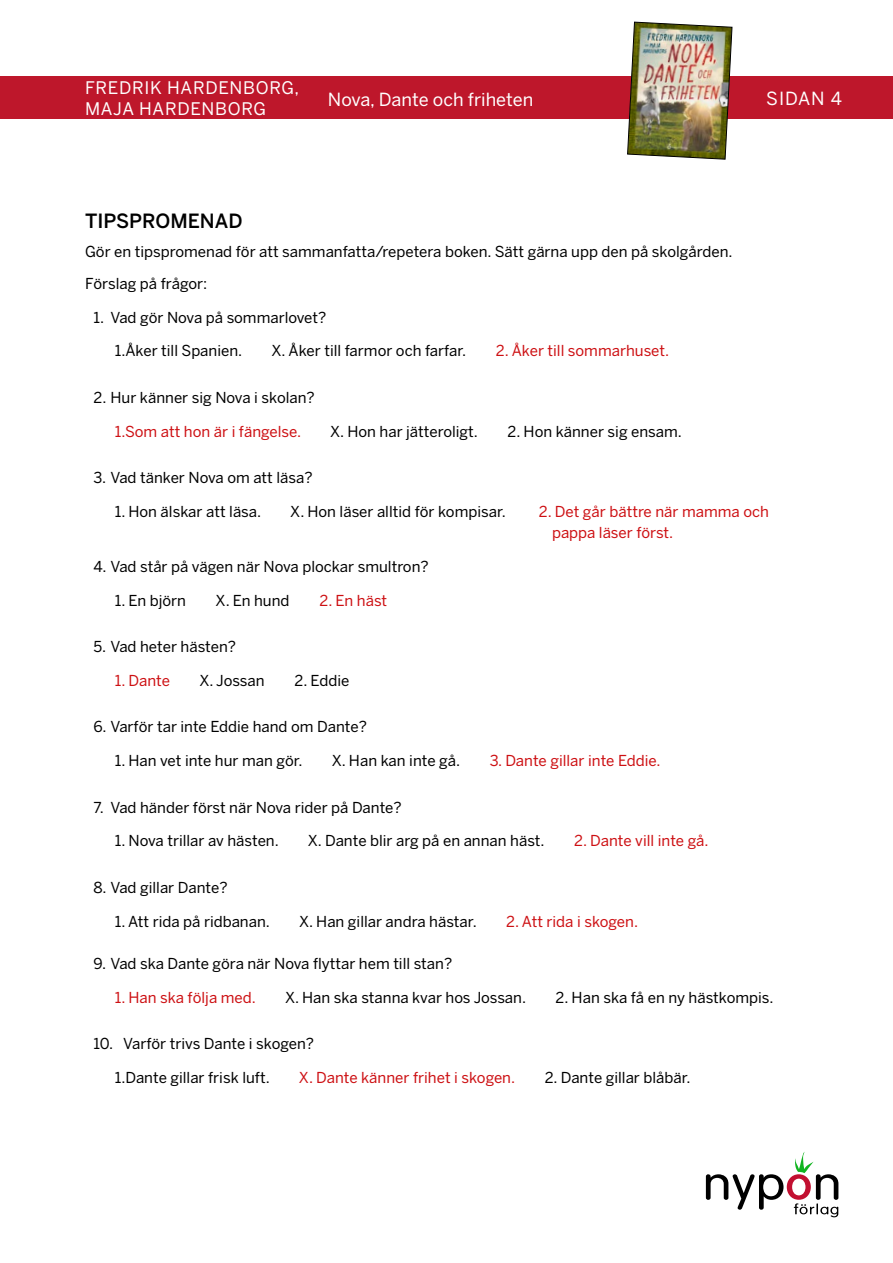
<style>
.page{position:relative;width:893px;height:1263px;background:#fff}
.page>*{position:absolute;margin:0;border:0;box-sizing:border-box;transform-origin:0 0}
.t1{font:500 19.5px "Benton Sans";color:#000}
.t2{font:18px "Benton Sans";color:#fff}
.t3{font:17.25px/21.6px "Benton Sans";letter-spacing:.04em;color:#fff}
.t4{font:15px/31.5px "Benton Sans";color:#000}
.t5{font:15px/21px "Benton Sans";color:#cd1013}
</style>
<div class="page">
<div style="left:0;top:77px;width:893px;height:42px;background:#be172b"></div>
<img style="left:627px;top:21px;width:106px;height:139px">
<svg style="left:706px;top:1152px;width:132px;height:65px"></svg>
<p class="t3" style="left:85px;top:77px;width:216px">FREDRIK HARDENBORG,<br>MAJA HARDENBORG</p>
<p class="t2" style="left:328px;top:89px;width:207px">Nova, Dante och friheten</p>
<p class="t2" style="left:766px;top:88px;width:77px">SIDAN 4</p>
<h1 class="t1" style="left:85px;top:210px;width:159px">TIPSPROMENAD</h1>
<p class="t4" style="left:85px;top:237px;width:649px">Gör en tipspromenad för att sammanfatta/repetera boken. Sätt gärna upp den på skolgården.<br>Förslag på frågor:</p>
<p class="t4" style="left:94px;top:302px;width:234px">1. Vad gör Nova på sommarlovet?</p>
<p class="t4" style="left:115px;top:336px;width:129px">1.Åker till Spanien.</p>
<p class="t4" style="left:271px;top:336px;width:196px">X. Åker till farmor och farfar.</p>
<p class="t5" style="left:496px;top:341px;width:175px">2. Åker till sommarhuset.</p>
<p class="t4" style="left:94px;top:382px;width:223px">2. Hur känner sig Nova i skolan?</p>
<p class="t5" style="left:115px;top:421px;width:188px">1.Som att hon är i fängelse.</p>
<p class="t4" style="left:330px;top:416px;width:149px">X. Hon har jätteroligt.</p>
<p class="t4" style="left:508px;top:416px;width:176px">2. Hon känner sig ensam.</p>
<p class="t4" style="left:94px;top:462px;width:221px">3. Vad tänker Nova om att läsa?</p>
<p class="t4" style="left:115px;top:496px;width:148px">1. Hon älskar att läsa.</p>
<p class="t4" style="left:290px;top:496px;width:217px">X. Hon läser alltid för kompisar.</p>
<p class="t5" style="left:552px;top:501px;width:218px;text-indent:-13px">2. Det går bättre när mamma och pappa läser först.</p>
<p class="t4" style="left:94px;top:551px;width:337px">4. Vad står på vägen när Nova plockar smultron?</p>
<p class="t4" style="left:115px;top:585px;width:73px">1. En björn</p>
<p class="t4" style="left:216px;top:585px;width:75px">X. En hund</p>
<p class="t5" style="left:320px;top:590px;width:69px">2. En häst</p>
<p class="t4" style="left:94px;top:631px;width:144px">5. Vad heter hästen?</p>
<p class="t5" style="left:115px;top:670px;width:57px">1. Dante</p>
<p class="t4" style="left:200px;top:665px;width:67px">X. Jossan</p>
<p class="t4" style="left:295px;top:665px;width:56px">2. Eddie</p>
<p class="t4" style="left:94px;top:711px;width:275px">6. Varför tar inte Eddie hand om Dante?</p>
<p class="t4" style="left:115px;top:745px;width:189px">1. Han vet inte hur man gör.</p>
<p class="t4" style="left:332px;top:745px;width:130px">X. Han kan inte gå.</p>
<p class="t5" style="left:490px;top:750px;width:172px">3. Dante gillar inte Eddie.</p>
<p class="t4" style="left:94px;top:792px;width:310px">7. Vad händer först när Nova rider på Dante?</p>
<p class="t4" style="left:115px;top:825px;width:166px">1. Nova trillar av hästen.</p>
<p class="t4" style="left:308px;top:825px;width:238px">X. Dante blir arg på en annan häst.</p>
<p class="t5" style="left:574px;top:831px;width:136px">2. Dante vill inte gå.</p>
<p class="t4" style="left:94px;top:872px;width:136px">8. Vad gillar Dante?</p>
<p class="t4" style="left:115px;top:906px;width:157px">1. Att rida på ridbanan.</p>
<p class="t4" style="left:299px;top:906px;width:179px">X. Han gillar andra hästar.</p>
<p class="t5" style="left:506px;top:911px;width:133px">2. Att rida i skogen.</p>
<p class="t4" style="left:94px;top:948px;width:360px">9. Vad ska Dante göra när Nova flyttar hem till stan?</p>
<p class="t5" style="left:115px;top:987px;width:143px">1. Han ska följa med.</p>
<p class="t4" style="left:285px;top:982px;width:243px">X. Han ska stanna kvar hos Jossan.</p>
<p class="t4" style="left:556px;top:982px;width:219px">2. Han ska få en ny hästkompis.</p>
<p class="t4" style="left:94px;top:1028px;width:222px">10. Varför trivs Dante i skogen?</p>
<p class="t4" style="left:115px;top:1062px;width:157px">1.Dante gillar frisk luft.</p>
<p class="t5" style="left:299px;top:1067px;width:218px">X. Dante känner frihet i skogen.</p>
<p class="t4" style="left:545px;top:1062px;width:147px">2. Dante gillar blåbär.</p>
</div>
